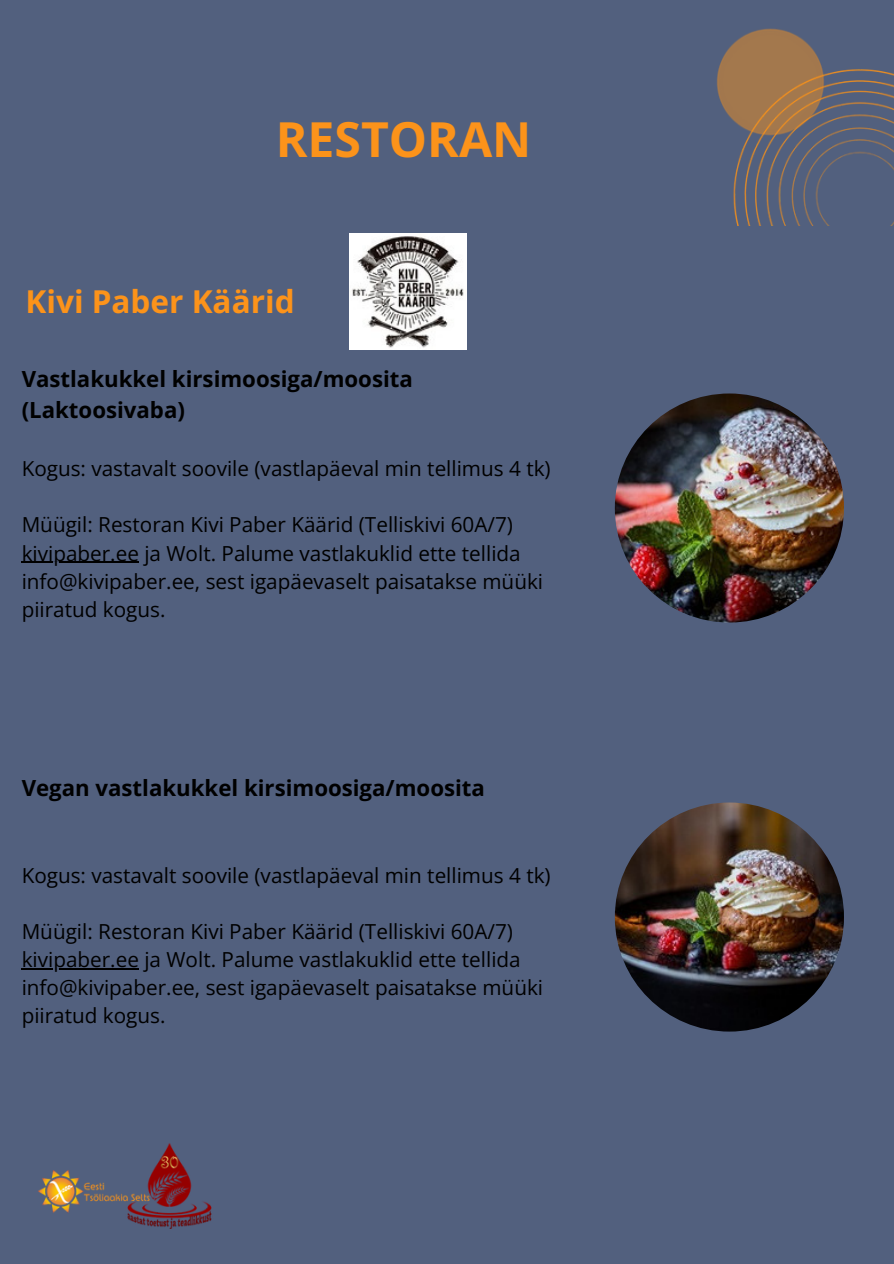
<style>
.page{position:relative;width:894px;height:1264px;background:#fff}
.page>*{position:absolute;margin:0;border:0;box-sizing:border-box;transform-origin:0 0}
.t1{font:700 48.15px "Open Sans";color:#fc931a}
.t2{font:700 31.5px "Open Sans";color:#fc931a}
.t3{font:700 22.2px/30.5px "Open Sans";color:#000}
.t4{font:20.7px/28.2px "Open Sans";color:#000}
</style>
<div class="page">
<div style="left:0;top:0;width:893px;height:1263px;background:#52607e"></div>
<img style="left:733px;top:173px;width:160px;height:52px">
<img style="left:717px;top:28px;width:176px;height:145px">
<img style="left:614px;top:802px;width:229px;height:229px">
<img style="left:614px;top:393px;width:229px;height:229px">
<img style="left:349px;top:233px;width:117px;height:116px">
<hr style="left:22px;top:561px;width:117px;height:2px;background:#000">
<hr style="left:22px;top:968px;width:117px;height:1px;background:#000">
<img style="left:38px;top:1143px;width:174px;height:85px">
<h1 class="t1" style="left:276px;top:105px;width:257px">RESTORAN</h1>
<h2 class="t2" style="left:26px;top:279px;width:270px">Kivi Paber Käärid</h2>
<p class="t3" style="left:22px;top:363px;width:392px">Vastlakukkel kirsimoosiga/moosita (Laktoosivaba)</p>
<p class="t4" style="left:22px;top:454px;width:530px">Kogus: vastavalt soovile (vastlapäeval min tellimus 4 tk)</p>
<p class="t4" style="left:22px;top:510px;width:523px">Müügil: Restoran Kivi Paber Käärid (Telliskivi 60A/7) kivipaber.ee ja Wolt. Palume vastlakuklid ette tellida info@kivipaber.ee, sest igapäevaselt paisatakse müüki piiratud kogus.</p>
<p class="t3" style="left:22px;top:772px;width:464px">Vegan vastlakukkel kirsimoosiga/moosita</p>
<p class="t4" style="left:22px;top:860px;width:530px">Kogus: vastavalt soovile (vastlapäeval min tellimus 4 tk)</p>
<p class="t4" style="left:22px;top:916px;width:523px">Müügil: Restoran Kivi Paber Käärid (Telliskivi 60A/7) kivipaber.ee ja Wolt. Palume vastlakuklid ette tellida info@kivipaber.ee, sest igapäevaselt paisatakse müüki piiratud kogus.</p>
</div>
